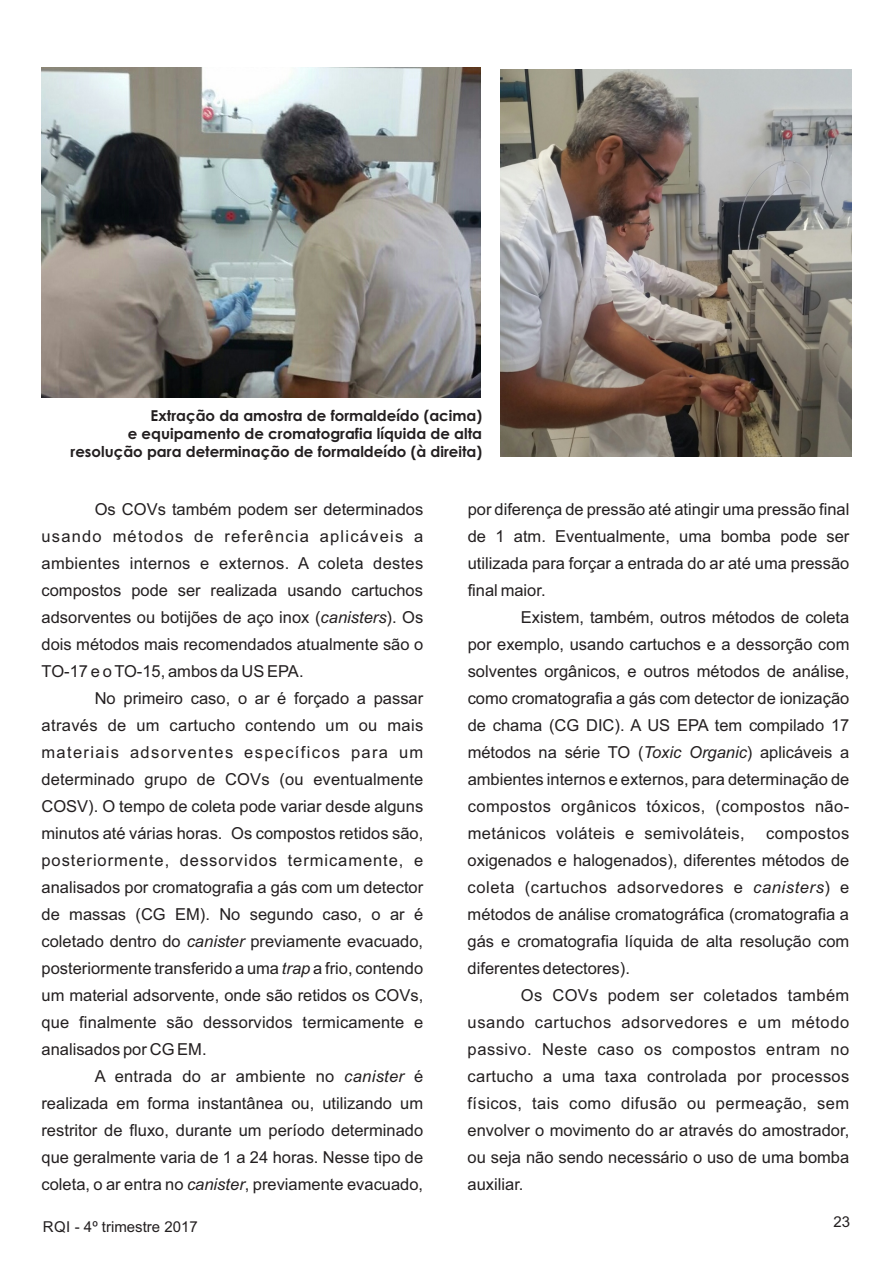
<style>
.page{position:relative;width:893px;height:1263px;background:#fff}
.page>*{position:absolute;margin:0;border:0;box-sizing:border-box;transform-origin:0 0}
.t1{font:16.5px/27px "Arial";color:#231f20;text-align:justify}
.t2{font:700 15px/18.1px "Century Gothic";color:#231f20;text-align:right}
.t3{font:15px "Arial";color:#231f20}
.s1{font-style:italic}
</style>
<div class="page">
<img style="left:42px;top:68px;width:438px;height:330px">
<img style="left:501px;top:69px;width:350px;height:387px">
<p class="t2" style="left:71px;top:408px;width:413px">Extração da amostra de formaldeído (acima)<br>e equipamento de cromatografia líquida de alta resolução para determinação de formaldeído (à direita)</p>
<p class="t1" style="left:42px;top:497px;width:383px;text-indent:53px">Os COVs também podem ser determinados usando métodos de referência aplicáveis a ambientes internos e externos. A coleta destes compostos pode ser realizada usando cartuchos adsorventes ou botijões de aço inox (<span class="s1">canisters</span>). Os dois métodos mais recomendados atualmente são o TO-17 e o TO-15, ambos da US EPA.</p>
<p class="t1" style="left:42px;top:686px;width:383px;text-indent:53px">No primeiro caso, o ar é forçado a passar através de um cartucho contendo um ou mais materiais adsorventes específicos para um determinado grupo de COVs (ou eventualmente COSV). O tempo de coleta pode variar desde alguns minutos até várias horas. Os compostos retidos são, posteriormente, dessorvidos termicamente, e analisados por cromatografia a gás com um detector de massas (CG EM). No segundo caso, o ar é coletado dentro do <span class="s1">canister</span> previamente evacuado, posteriormente transferido a uma <span class="s1">trap</span> a frio, contendo um material adsorvente, onde são retidos os COVs, que finalmente são dessorvidos termicamente e analisados por CG EM.</p>
<p class="t1" style="left:41px;top:1064px;width:383px;text-indent:53px">A entrada do ar ambiente no <span class="s1">canister</span> é realizada em forma instantânea ou, utilizando um restritor de fluxo, durante um período determinado que geralmente varia de 1 a 24 horas. Nesse tipo de coleta, o ar entra no <span class="s1">canister</span>, previamente evacuado,</p>
<p class="t3" style="left:43px;top:1221px;width:157px">RQI - 4º trimestre 2017</p>
<p class="t1" style="left:468px;top:497px;width:383px">por diferença de pressão até atingir uma pressão final de 1 atm. Eventualmente, uma bomba pode ser utilizada para forçar a entrada do ar até uma pressão final maior.</p>
<p class="t1" style="left:468px;top:605px;width:383px;text-indent:53px">Existem, também, outros métodos de coleta por exemplo, usando cartuchos e a dessorção com solventes orgânicos, e outros métodos de análise, como cromatografia a gás com detector de ionização de chama (CG DIC). A US EPA tem compilado 17 métodos na série TO (<span class="s1">Toxic Organic</span>) aplicáveis a ambientes internos e externos, para determinação de compostos orgânicos tóxicos, (compostos não&shy;metánicos voláteis e semivoláteis,</p>
<p class="t1" style="left:468px;top:821px;width:383px;text-indent:299px">compostos oxigenados e halogenados), diferentes métodos de coleta (cartuchos adsorvedores e <span class="s1">canisters</span>) e métodos de análise cromatográfica (cromatografia a gás e cromatografia líquida de alta resolução com diferentes detectores).</p>
<p class="t1" style="left:468px;top:983px;width:383px;text-indent:53px">Os COVs podem ser coletados também usando cartuchos adsorvedores e um método passivo. Neste caso os compostos entram no cartucho a uma taxa controlada por processos físicos, tais como difusão ou permeação, sem envolver o movimento do ar através do amostrador, ou seja não sendo necessário o uso de uma bomba auxiliar.</p>
<p class="t3" style="left:833px;top:1216px;width:18px">23</p>
</div>
